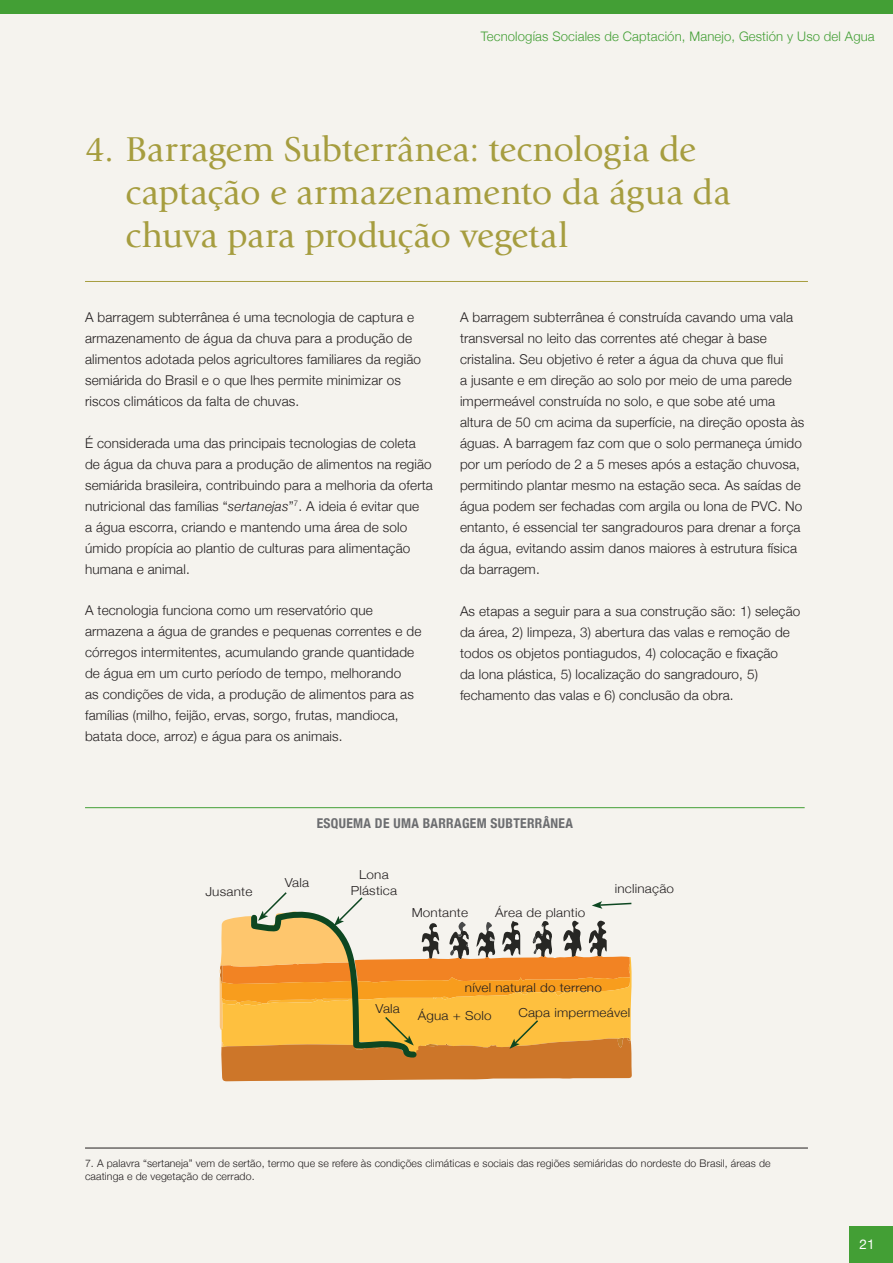
<style>
.page{position:relative;width:893px;height:1263px;background:#f5f3ee}
.page>*{position:absolute;margin:0;border:0;box-sizing:border-box;transform-origin:0 0}
.t1{font:36px/43.2px "Giovanni Std";color:#a69d3f}
._1__Runing_Text{font:300 13.5px/21px "Helvetica Neue";letter-spacing:.01em;color:#231f20}
.TABLE_Header{font:700 condensed 13.5px "Helvetica Neue";letter-spacing:.025em;color:#6c6d70}
.t2{font:13.5px "Helvetica Neue";color:#fff}
.t3{font:300 13.2px "Helvetica Neue";letter-spacing:.01em;color:#439f35}
.TABLE_Text{font:300 12.45px/16.5px "Helvetica Neue";letter-spacing:.015em;color:#231f20;text-align:center;scale:1.09 1}
.Footnote{font:300 10.5px/13.5px "Helvetica Neue";letter-spacing:.01em;color:#231f20}
.s1{font-style:italic}
</style>
<div class="page">
<div style="left:849px;top:1225px;width:44px;height:38px;background:#439f35"></div>
<div style="left:0;top:0;width:893px;height:14px;background:#439f35"></div>
<hr style="left:85px;top:281px;width:723px;height:1px;background:#a69d3f">
<hr style="left:85px;top:1148px;width:723px;height:1px;background:#231f20">
<hr style="left:85px;top:807px;width:720px;height:1px;background:#439f35">
<svg style="left:219px;top:892px;width:413px;height:189px"></svg>
<p class="t3" style="left:481px;top:26px;width:395px">Tecnologías Sociales de Captación, Manejo, Gestión y Uso del Agua</p>
<p class="t1" style="left:126px;top:128px;width:607px;text-indent:-41px">4. Barragem Subterrânea: tecnologia de captação e armazenamento da água da chuva para produção vegetal</p>
<p class="_1__Runing_Text" style="left:85px;top:306px;width:337px">A barragem subterrânea é uma tecnologia de captura e armazenamento de água da chuva para a produção de alimentos adotada pelos agricultores familiares da região semiárida do Brasil e o que lhes permite minimizar os riscos climáticos da falta de chuvas.</p>
<p class="_1__Runing_Text" style="left:85px;top:431px;width:349px">É considerada uma das principais tecnologias de coleta de água da chuva para a produção de alimentos na região semiárida brasileira, contribuindo para a melhoria da oferta nutricional das famílias “<span class="s1">sertanejas</span>”<sup>7</sup>. A ideia é evitar que<br>a água escorra, criando e mantendo uma área de solo úmido propícia ao plantio de culturas para alimentação humana e animal.</p>
<p class="_1__Runing_Text" style="left:85px;top:598px;width:338px">A tecnologia funciona como um reservatório que armazena a água de grandes e pequenas correntes e de córregos intermitentes, acumulando grande quantidade de água em um curto período de tempo, melhorando<br>as condições de vida, a produção de alimentos para as famílias (milho, feijão, ervas, sorgo, frutas, mandioca, batata doce, arroz) e água para os animais.</p>
<p class="_1__Runing_Text" style="left:460px;top:306px;width:346px">A barragem subterrânea é construída cavando uma vala transversal no leito das correntes até chegar à base cristalina. Seu objetivo é reter a água da chuva que flui<br>a jusante e em direção ao solo por meio de uma parede impermeável construída no solo, e que sobe até uma altura de 50 cm acima da superfície, na direção oposta às águas. A barragem faz com que o solo permaneça úmido por um período de 2 a 5 meses após a estação chuvosa, permitindo plantar mesmo na estação seca. As saídas de água podem ser fechadas com argila ou lona de PVC. No entanto, é essencial ter sangradouros para drenar a força da água, evitando assim danos maiores à estrutura física da barragem.</p>
<p class="_1__Runing_Text" style="left:460px;top:599px;width:342px">As etapas a seguir para a sua construção são: 1) seleção da área, 2) limpeza, 3) abertura das valas e remoção de todos os objetos pontiagudos, 4) colocação e fixação<br>da lona plástica, 5) localização do sangradouro, 5) fechamento das valas e 6) conclusão da obra.</p>
<p class="TABLE_Text" style="left:205px;top:882px;width:45px">Jusante</p>
<p class="TABLE_Header" style="left:317px;top:812px;width:258px">ESQUEMA DE UMA BARRAGEM SUBTERRÂNEA</p>
<p class="TABLE_Text" style="left:285px;top:873px;width:24px">Vala</p>
<p class="TABLE_Text" style="left:351px;top:865px;width:44px">Lona<br>Plástica</p>
<p class="TABLE_Text" style="left:412px;top:903px;width:53px">Montante</p>
<p class="TABLE_Text" style="left:495px;top:903px;width:84px">Área de plantio</p>
<p class="TABLE_Text" style="left:615px;top:879px;width:56px">inclinação</p>
<p class="TABLE_Text" style="left:376px;top:1000px;width:24px">Vala</p>
<p class="TABLE_Text" style="left:465px;top:979px;width:127px">nível natural do terreno</p>
<p class="TABLE_Text" style="left:418px;top:1007px;width:69px">Água + Solo</p>
<p class="TABLE_Text" style="left:518px;top:1003px;width:104px">Capa impermeável</p>
<p class="Footnote" style="left:85px;top:1156px;width:687px">7. A palavra “sertaneja” vem de sertão, termo que se refere às condições climáticas e sociais das regiões semiáridas do nordeste do Brasil, áreas de caatinga e de vegetação de cerrado.</p>
<p class="t2" style="left:860px;top:1234px;width:17px">21</p>
</div>
